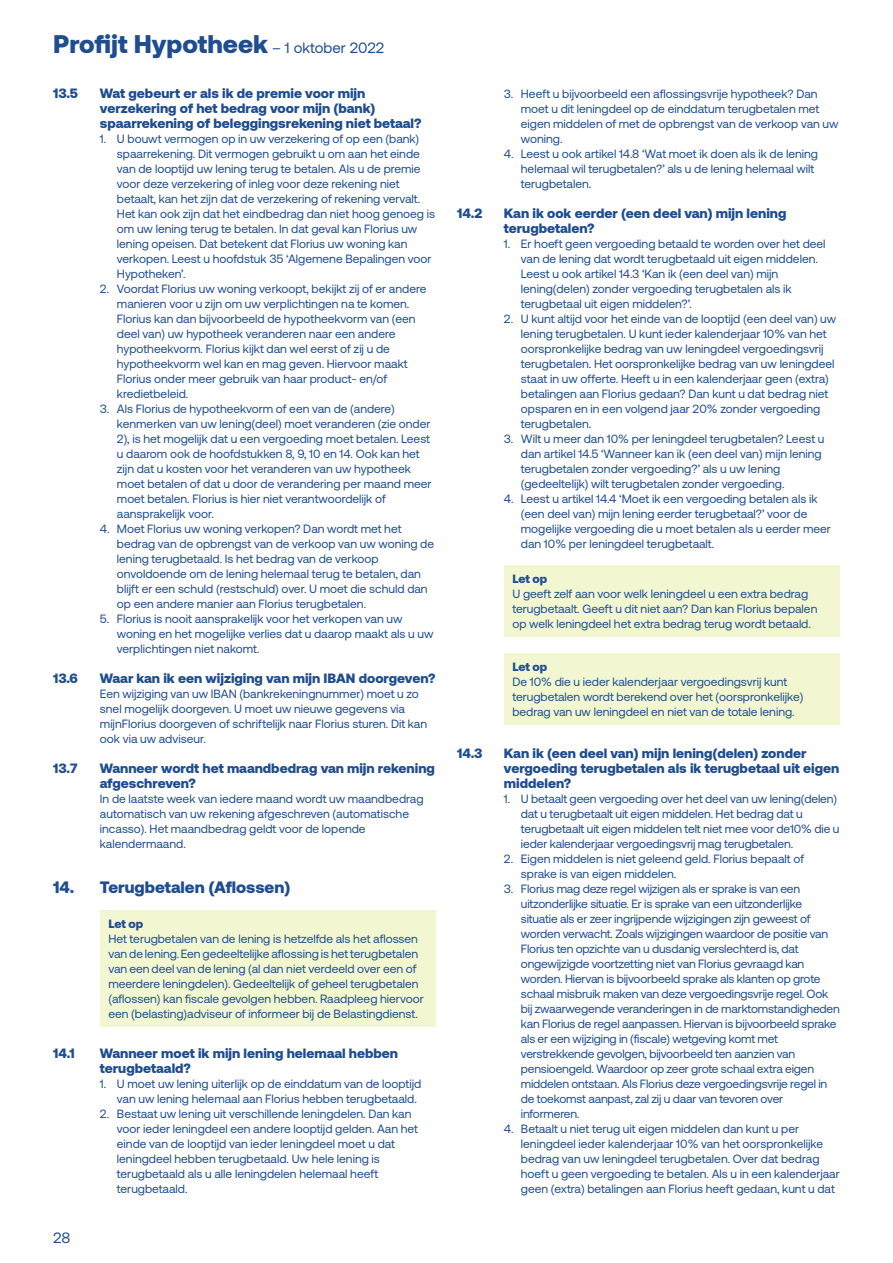
<style>
.page{position:relative;width:893px;height:1263px;background:#fff}
.page>*{position:absolute;margin:0;border:0;box-sizing:border-box;transform-origin:0 0}
.t1{font:900 25.5px "Aeonik";color:#1f4d8f}
.t2{font:900 16.5px "Aeonik";color:#1f4d8f}
.t3{font:15px "Aeonik";color:#1f4d8f}
.t4{font:900 13.5px/15px "Aeonik";color:#1f4d8f}
.t5{font:12px/15px "Aeonik";color:#1f4d8f}
.t6{font:900 12px "Aeonik";color:#1f4d8f}
.s1{font-weight:400;font-size:15px}
</style>
<div class="page">
<div style="left:100px;top:911px;width:336px;height:116px;background:#f2f7d2"></div>
<div style="left:504px;top:566px;width:336px;height:71px;background:#f2f7d2"></div>
<div style="left:504px;top:653px;width:336px;height:71px;background:#f2f7d2"></div>
<h1 class="t1" style="left:53px;top:29px;width:333px">Profijt Hypotheek <span class="s1">– 1 oktober 2022</span></h1>
<p class="t4" style="left:53px;top:86px;width:26px">13.5</p>
<p class="t4" style="left:100px;top:86px;width:323px">Wat gebeurt er als ik de premie voor mijn verzekering of het bedrag voor mijn (bank) spaarrekening of beleggingsrekening niet betaal?</p>
<p class="t5" style="left:117px;top:132px;width:320px;text-indent:-17px">1. U bouwt vermogen op in uw verzekering of op een (bank) spaarrekening. Dit vermogen gebruikt u om aan het einde van de looptijd uw lening terug te betalen. Als u de premie voor deze verzekering of inleg voor deze rekening niet betaalt, kan het zijn dat de verzekering of rekening vervalt.<br>Het kan ook zijn dat het eindbedrag dan niet hoog genoeg is om uw lening terug te betalen. In dat geval kan Florius uw lening opeisen. Dat betekent dat Florius uw woning kan verkopen. Leest u hoofdstuk 35 ‘Algemene Bepalingen voor Hypotheken’.</p>
<p class="t5" style="left:117px;top:282px;width:311px;text-indent:-17px">2. Voordat Florius uw woning verkoopt, bekijkt zij of er andere manieren voor u zijn om uw verplichtingen na te komen.<br>Florius kan dan bijvoorbeeld de hypotheekvorm van (een deel van) uw hypotheek veranderen naar een andere hypotheekvorm. Florius kijkt dan wel eerst of zij u de hypotheekvorm wel kan en mag geven. Hiervoor maakt Florius onder meer gebruik van haar product- en/of kredietbeleid.</p>
<p class="t5" style="left:117px;top:402px;width:316px;text-indent:-17px">3. Als Florius de hypotheekvorm of een van de (andere) kenmerken van uw lening(deel) moet veranderen (zie onder 2), is het mogelijk dat u een vergoeding moet betalen. Leest u daarom ook de hoofdstukken 8, 9, 10 en 14. Ook kan het zijn dat u kosten voor het veranderen van uw hypotheek moet betalen of dat u door de verandering per maand meer moet betalen. Florius is hier niet verantwoordelijk of aansprakelijk voor.</p>
<p class="t5" style="left:117px;top:522px;width:319px;text-indent:-17px">4. Moet Florius uw woning verkopen? Dan wordt met het bedrag van de opbrengst van de verkoop van uw woning de lening terugbetaald. Is het bedrag van de verkoop onvoldoende om de lening helemaal terug te betalen, dan blijft er een schuld (restschuld) over. U moet die schuld dan op een andere manier aan Florius terugbetalen.</p>
<p class="t5" style="left:117px;top:612px;width:318px;text-indent:-17px">5. Florius is nooit aansprakelijk voor het verkopen van uw woning en het mogelijke verlies dat u daarop maakt als u uw verplichtingen niet nakomt.</p>
<p class="t4" style="left:53px;top:671px;width:26px">13.6</p>
<p class="t4" style="left:100px;top:671px;width:337px">Waar kan ik een wijziging van mijn IBAN doorgeven?</p>
<p class="t5" style="left:100px;top:687px;width:329px">Een wijziging van uw IBAN (bankrekeningnummer) moet u zo snel mogelijk doorgeven. U moet uw nieuwe gegevens via mijnFlorius doorgeven of schriftelijk naar Florius sturen. Dit kan ook via uw adviseur.</p>
<p class="t4" style="left:53px;top:761px;width:26px">13.7</p>
<p class="t4" style="left:100px;top:761px;width:336px">Wanneer wordt het maandbedrag van mijn rekening afgeschreven?</p>
<p class="t5" style="left:100px;top:792px;width:325px">In de laatste week van iedere maand wordt uw maandbedrag automatisch van uw rekening afgeschreven (automatische incasso). Het maandbedrag geldt voor de lopende kalendermaand.</p>
<h2 class="t2" style="left:53px;top:878px;width:239px">14. Terugbetalen (Aflossen)</h2>
<p class="t6" style="left:108px;top:917px;width:36px">Let op</p>
<p class="t5" style="left:108px;top:931px;width:317px">Het terugbetalen van de lening is hetzelfde als het aflossen van de lening. Een gedeeltelijke aflossing is het terugbetalen van een deel van de lening (al dan niet verdeeld over een of meerdere leningdelen). Gedeeltelijk of geheel terugbetalen (aflossen) kan fiscale gevolgen hebben. Raadpleeg hiervoor een (belasting)adviseur of informeer bij de Belastingdienst.</p>
<p class="t4" style="left:53px;top:1046px;width:23px">14.1</p>
<p class="t4" style="left:100px;top:1046px;width:300px">Wanneer moet ik mijn lening helemaal hebben terugbetaald?</p>
<p class="t5" style="left:117px;top:1077px;width:306px;text-indent:-17px">1. U moet uw lening uiterlijk op de einddatum van de looptijd van uw lening helemaal aan Florius hebben terugbetaald.</p>
<p class="t5" style="left:117px;top:1107px;width:303px;text-indent:-17px">2. Bestaat uw lening uit verschillende leningdelen. Dan kan voor ieder leningdeel een andere looptijd gelden. Aan het einde van de looptijd van ieder leningdeel moet u dat leningdeel hebben terugbetaald. Uw hele lening is terugbetaald als u alle leningdelen helemaal heeft terugbetaald.</p>
<p class="t3" style="left:53px;top:1229px;width:19px">28</p>
<p class="t5" style="left:521px;top:87px;width:319px;text-indent:-17px">3. Heeft u bijvoorbeeld een aflossingsvrije hypotheek? Dan moet u dit leningdeel op de einddatum terugbetalen met eigen middelen of met de opbrengst van de verkoop van uw woning.</p>
<p class="t5" style="left:521px;top:147px;width:299px;text-indent:-17px">4. Leest u ook artikel 14.8 ‘Wat moet ik doen als ik de lening helemaal wil terugbetalen?’ als u de lening helemaal wilt terugbetalen.</p>
<p class="t4" style="left:457px;top:206px;width:27px">14.2</p>
<p class="t4" style="left:504px;top:206px;width:284px">Kan ik ook eerder (een deel van) mijn lening terugbetalen?</p>
<p class="t5" style="left:521px;top:237px;width:306px;text-indent:-17px">1. Er hoeft geen vergoeding betaald te worden over het deel van de lening dat wordt terugbetaald uit eigen middelen.<br>Leest u ook artikel 14.3 ‘Kan ik (een deel van) mijn lening(delen) zonder vergoeding terugbetalen als ik terugbetaal uit eigen middelen?’.</p>
<p class="t5" style="left:521px;top:312px;width:317px;text-indent:-17px">2. U kunt altijd voor het einde van de looptijd (een deel van) uw lening terugbetalen. U kunt ieder kalenderjaar 10% van het oorspronkelijke bedrag van uw leningdeel vergoedingsvrij terugbetalen. Het oorspronkelijke bedrag van uw leningdeel staat in uw offerte. Heeft u in een kalenderjaar geen (extra) betalingen aan Florius gedaan? Dan kunt u dat bedrag niet opsparen en in een volgend jaar 20% zonder vergoeding terugbetalen.</p>
<p class="t5" style="left:521px;top:432px;width:305px;text-indent:-17px">3. Wilt u meer dan 10% per leningdeel terugbetalen? Leest u dan artikel 14.5 ‘Wanneer kan ik (een deel van) mijn lening terugbetalen zonder vergoeding?’ als u uw lening (gedeeltelijk) wilt terugbetalen zonder vergoeding.</p>
<p class="t5" style="left:521px;top:492px;width:311px;text-indent:-17px">4. Leest u artikel 14.4 ‘Moet ik een vergoeding betalen als ik (een deel van) mijn lening eerder terugbetaal?’ voor de mogelijke vergoeding die u moet betalen als u eerder meer dan 10% per leningdeel terugbetaalt.</p>
<p class="t6" style="left:512px;top:572px;width:36px">Let op</p>
<p class="t5" style="left:512px;top:586px;width:306px">U geeft zelf aan voor welk leningdeel u een extra bedrag terugbetaalt. Geeft u dit niet aan? Dan kan Florius bepalen op welk leningdeel het extra bedrag terug wordt betaald.</p>
<p class="t6" style="left:512px;top:660px;width:36px">Let op</p>
<p class="t5" style="left:512px;top:674px;width:292px">De 10% die u ieder kalenderjaar vergoedingsvrij kunt terugbetalen wordt berekend over het (oorspronkelijke) bedrag van uw leningdeel en niet van de totale lening.</p>
<p class="t4" style="left:457px;top:746px;width:27px">14.3</p>
<p class="t4" style="left:504px;top:746px;width:337px">Kan ik (een deel van) mijn lening(delen) zonder vergoeding terugbetalen als ik terugbetaal uit eigen middelen?</p>
<p class="t5" style="left:521px;top:792px;width:320px;text-indent:-17px">1. U betaalt geen vergoeding over het deel van uw lening(delen) dat u terugbetaalt uit eigen middelen. Het bedrag dat u terugbetaalt uit eigen middelen telt niet mee voor de10% die u ieder kalenderjaar vergoedingsvrij mag terugbetalen.</p>
<p class="t5" style="left:521px;top:852px;width:285px;text-indent:-17px">2. Eigen middelen is niet geleend geld. Florius bepaalt of sprake is van eigen middelen.</p>
<p class="t5" style="left:521px;top:882px;width:320px;text-indent:-17px">3. Florius mag deze regel wijzigen als er sprake is van een uitzonderlijke situatie. Er is sprake van een uitzonderlijke situatie als er zeer ingrijpende wijzigingen zijn geweest of worden verwacht. Zoals wijzigingen waardoor de positie van Florius ten opzichte van u dusdanig verslechterd is, dat ongewijzigde voortzetting niet van Florius gevraagd kan worden. Hiervan is bijvoorbeeld sprake als klanten op grote schaal misbruik maken van deze vergoedingsvrije regel. Ook bij zwaarwegende veranderingen in de marktomstandigheden kan Florius de regel aanpassen. Hiervan is bijvoorbeeld sprake als er een wijziging in (fiscale) wetgeving komt met verstrekkende gevolgen, bijvoorbeeld ten aanzien van pensioengeld. Waardoor op zeer grote schaal extra eigen middelen ontstaan. Als Florius deze vergoedingsvrije regel in de toekomst aanpast, zal zij u daar van tevoren over informeren.</p>
<p class="t5" style="left:521px;top:1122px;width:320px;text-indent:-17px">4. Betaalt u niet terug uit eigen middelen dan kunt u per leningdeel ieder kalenderjaar 10% van het oorspronkelijke bedrag van uw leningdeel terugbetalen. Over dat bedrag hoeft u geen vergoeding te betalen. Als u in een kalenderjaar geen (extra) betalingen aan Florius heeft gedaan, kunt u dat</p>
</div>
